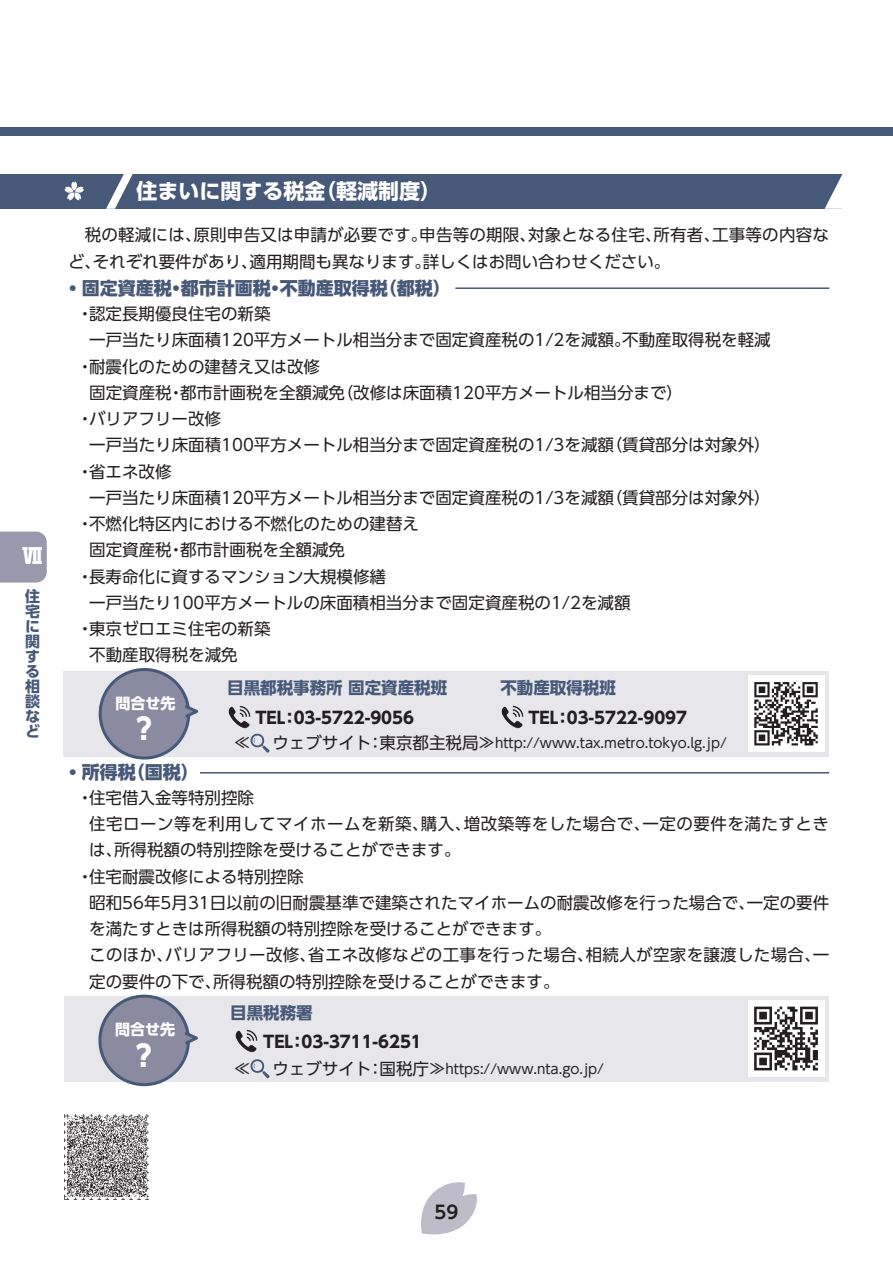
<style>
.page{position:relative;width:893px;height:1263px;background:#fff}
.page>*{position:absolute;margin:0;border:0;box-sizing:border-box;transform-origin:0 0}
.t1{font:800 29.25px "UD Shin Go Pro";color:#fff;scale:.93 1}
.t2{font:700 21px "UD Shin Go Pro";color:#fff}
.t3{font:800 21px "UD Shin Go Pro";color:#fff}
.t4{font:800 18px "UD Shin Go Pro";color:#475979}
.t5{font:700 18px "UD Shin Go Pro De";color:#231f20}
.t6{font:16.5px/26.2px "UD Shin Go Pro";color:#231f20}
.t7{font:16.5px "UD Shin Go Pro";letter-spacing:.02em;color:#231f20}
.t8{font:16.5px "UD Shin Go Pro";letter-spacing:.03em;color:#231f20}
.t9{font:700 16.5px "UD Shin Go Pro";color:#231f20;scale:.85 1}
.t10{font:700 16.5px/29.2px "UD Shin Go Pro";color:#231f20}
.t11{font:700 16.5px "UD Shin Go Pro";color:#475979}
.t12{font:700 15px/15px "UD Shin Go Pro";color:#475979;text-align:justify}
.t13{font:700 15px "UD Shin Go Pro";color:#fff}
.t14{font:13.5px "UD Shin Go Pro";color:#231f20}
.s1{font-size:16.5px}
.s2{color:#475979}
</style>
<div class="page">
<div style="left:0;top:128px;width:893px;height:8px;background:#475979"></div>
<div style="left:63px;top:671px;width:765px;height:85px;background:#e6e6eb"></div>
<img style="left:228px;top:705px;width:23px;height:24px">
<img style="left:501px;top:705px;width:23px;height:24px">
<div style="left:100px;top:669px;width:89px;height:89px;background:#8a8aa0;border-radius:50%"></div>
<div style="left:99px;top:668px;width:91px;height:91px;border:3px solid #475979;border-radius:50%"></div>
<svg style="left:185px;top:703px;width:14px;height:17px"></svg>
<hr style="left:455px;top:287px;width:374px;height:2px;background:#475979">
<hr style="left:200px;top:772px;width:629px;height:1px;background:#475979">
<div style="left:0;top:174px;width:842px;height:34px;background:#475979"></div>
<svg style="left:106px;top:174px;width:27px;height:35px"></svg>
<svg style="left:825px;top:175px;width:17px;height:34px"></svg>
<svg style="left:64px;top:182px;width:20px;height:18px"></svg>
<div style="left:64px;top:996px;width:764px;height:85px;background:#e6e6eb"></div>
<svg style="left:250px;top:1059px;width:20px;height:19px"></svg>
<svg style="left:250px;top:733px;width:20px;height:20px"></svg>
<img style="left:235px;top:1029px;width:23px;height:24px">
<div style="left:100px;top:996px;width:88px;height:89px;background:#8a8aa0;border-radius:50%"></div>
<div style="left:98px;top:995px;width:92px;height:91px;border:3px solid #475979;border-radius:50%"></div>
<svg style="left:185px;top:1029px;width:13px;height:18px"></svg>
<div style="left:748px;top:675px;width:76px;height:77px;background:#fff"></div>
<svg style="left:754px;top:682px;width:64px;height:63px"></svg>
<div style="left:748px;top:1000px;width:76px;height:77px;background:#fff"></div>
<svg style="left:754px;top:1007px;width:64px;height:63px"></svg>
<svg style="left:0;top:531px;width:47px;height:52px;background:#9d9caf"></svg>
<svg style="left:421px;top:1182px;width:56px;height:53px"></svg>
<img style="left:64px;top:1114px;width:85px;height:85px">
<p class="t3" style="left:22px;top:538px;width:22px">Ⅶ</p>
<p class="t12" style="left:25px;top:588px;width:16px">住宅に関する相談など</p>
<p class="t2" style="left:137px;top:174px;width:306px">住まいに関する税金（軽減制度）</p>
<p class="t6" style="left:68px;top:221px;width:762px">　税の軽減には、原則申告又は申請が必要です。申告等の期限、対象となる住宅、所有者、工事等の内容など、それぞれ要件があり、適用期間も異なります。詳しくはお問い合わせください。</p>
<p class="t4" style="left:64px;top:274px;width:389px">・固定資産税・都市計画税・不動産取得税（都税）</p>
<p class="t6" style="left:77px;top:300px;width:195px">・認定長期優良住宅の新築</p>
<p class="t6" style="left:89px;top:326px;width:683px">一戸当たり床面積120平方メートル相当分まで固定資産税の1/2を減額。不動産取得税を軽減</p>
<p class="t6" style="left:77px;top:353px;width:245px">・耐震化のための建替え又は改修</p>
<p class="t6" style="left:89px;top:379px;width:595px">固定資産税・都市計画税を全額減免（改修は床面積120平方メートル相当分まで）</p>
<p class="t6" style="left:77px;top:405px;width:146px">・バリアフリー改修</p>
<p class="t6" style="left:89px;top:431px;width:683px">一戸当たり床面積100平方メートル相当分まで固定資産税の1/3を減額（賃貸部分は対象外）</p>
<p class="t6" style="left:77px;top:458px;width:96px">・省エネ改修</p>
<p class="t6" style="left:89px;top:484px;width:683px">一戸当たり床面積120平方メートル相当分まで固定資産税の1/3を減額（賃貸部分は対象外）</p>
<p class="t6" style="left:77px;top:510px;width:344px">・不燃化特区内における不燃化のための建替え</p>
<p class="t6" style="left:89px;top:536px;width:257px">固定資産税・都市計画税を全額減免</p>
<p class="t6" style="left:77px;top:563px;width:311px">・長寿命化に資するマンション大規模修繕</p>
<p class="t6" style="left:89px;top:589px;width:543px">一戸当たり100平方メートルの床面積相当分まで固定資産税の1/2を減額</p>
<p class="t6" style="left:77px;top:615px;width:195px">・東京ゼロエミ住宅の新築</p>
<p class="t6" style="left:89px;top:641px;width:150px">不動産取得税を減免</p>
<p class="t13" style="left:116px;top:691px;width:61px">問合せ先</p>
<h1 class="t1" style="left:131px;top:705px;width:31px">？</h1>
<p class="t11" style="left:227px;top:675px;width:221px">目黒都税事務所 固定資産税班</p>
<p class="t9" style="left:227px;top:704px;width:221px">　　TEL：03-5722-9056</p>
<p class="t11" style="left:500px;top:675px;width:117px">不動産取得税班</p>
<p class="t9" style="left:500px;top:704px;width:221px">　　TEL：03-5722-9097</p>
<p class="t14" style="left:234px;top:732px;width:494px"><span class="s1">≪　 ウェブサイト：東京都主税局≫</span>http://www.tax.metro.tokyo.lg.jp/</p>
<p class="t4" style="left:64px;top:757px;width:136px">・所得税（国税）</p>
<p class="t6" style="left:77px;top:784px;width:179px">・住宅借入金等特別控除</p>
<p class="t8" style="left:89px;top:810px;width:741px">住宅ローン等を利用してマイホームを新築、購入、増改築等をした場合で、一定の要件を満たすとき</p>
<p class="t6" style="left:89px;top:836px;width:373px">は、所得税額の特別控除を受けることができます。</p>
<p class="t6" style="left:77px;top:863px;width:228px">・住宅耐震改修による特別控除</p>
<p class="t6" style="left:89px;top:889px;width:741px">昭和56年5月31日以前の旧耐震基準で建築されたマイホームの耐震改修を行った場合で、一定の要件</p>
<p class="t6" style="left:89px;top:915px;width:463px">を満たすときは所得税額の特別控除を受けることができます。</p>
<p class="t7" style="left:89px;top:942px;width:742px">このほか、バリアフリー改修、省エネ改修などの工事を行った場合、相続人が空家を譲渡した場合、一</p>
<p class="t6" style="left:89px;top:968px;width:472px">定の要件の下で、所得税額の特別控除を受けることができます。</p>
<p class="t13" style="left:115px;top:1017px;width:61px">問合せ先</p>
<h1 class="t1" style="left:130px;top:1032px;width:31px">？</h1>
<p class="t10" style="left:236px;top:998px;width:188px;text-indent:-5px"><span class="s2">目黒税務署<br>　</span> TEL：03-3711-6251</p>
<p class="t14" style="left:234px;top:1057px;width:372px"><span class="s1">≪　 ウェブサイト：国税庁≫</span>https://www.nta.go.jp/</p>
<p class="t5" style="left:435px;top:1198px;width:25px">59</p>
</div>
